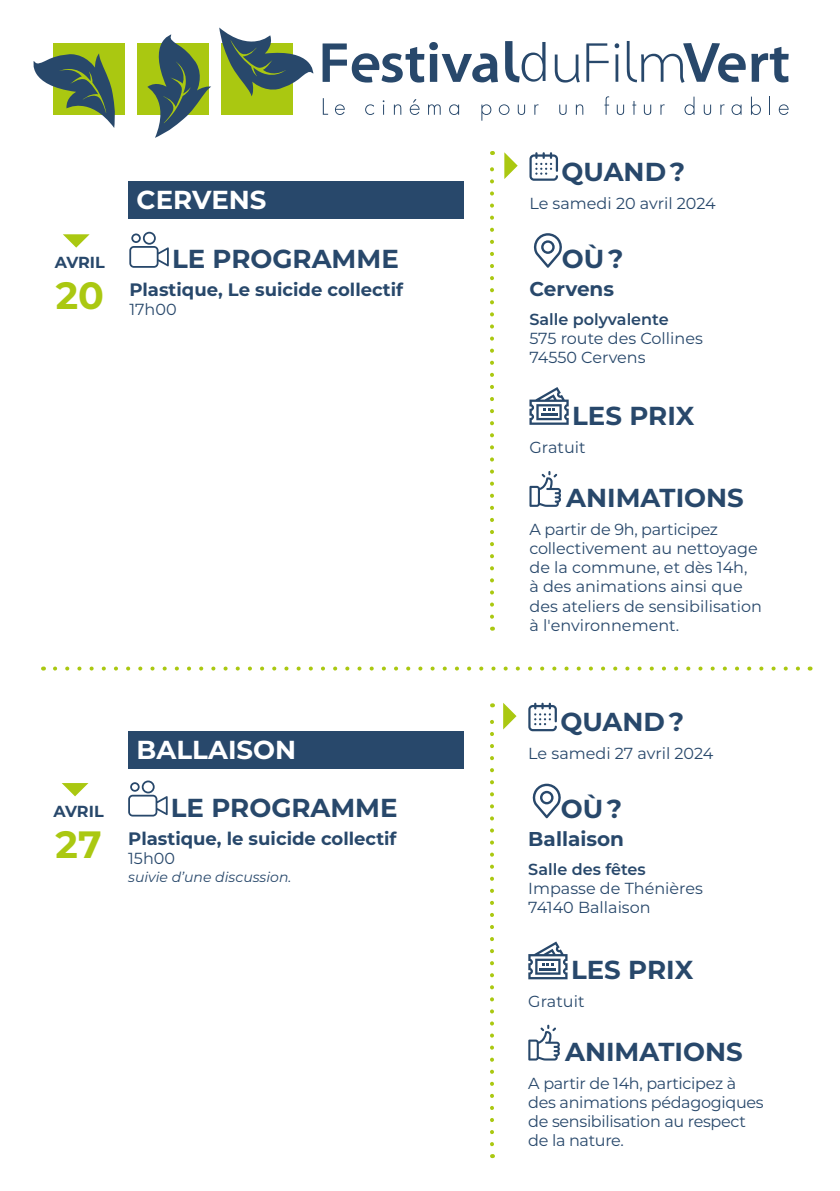
<style>
.page{position:relative;width:840px;height:1191px;background:#fff}
.page>*{position:absolute;margin:0;border:0;box-sizing:border-box;transform-origin:0 0}
.t1{font:700 38px "Montserrat";color:#aac811}
.t2{font:700 26px "Montserrat";color:#28486b}
.t3{font:700 26px "Montserrat";color:#fff}
.t4{font:700 20px "Montserrat";color:#28486b}
.t5{font:700 18px "Montserrat";color:#28486b}
.t6{font:16px/19.2px "Montserrat";color:#28486b}
.t7{font:16px/19.2px "Montserrat";letter-spacing:-.02em;color:#28486b}
.t8{font:600 16px "Montserrat";color:#28486b}
.t9{font:700 16px "Montserrat";letter-spacing:-.01em;color:#28486b}
.t10{font:italic 14px "Montserrat";color:#28486b}
</style>
<div class="page">
<svg style="left:528px;top:702px;width:28px;height:29px"></svg>
<svg style="left:532px;top:783px;width:29px;height:35px"></svg>
<svg style="left:528px;top:941px;width:39px;height:38px"></svg>
<svg style="left:528px;top:1024px;width:31px;height:36px"></svg>
<svg style="left:128px;top:780px;width:39px;height:36px"></svg>
<svg style="left:503px;top:703px;width:13px;height:26px"></svg>
<svg style="left:62px;top:783px;width:26px;height:13px"></svg>
<svg style="left:529px;top:152px;width:28px;height:29px"></svg>
<svg style="left:533px;top:233px;width:29px;height:35px"></svg>
<svg style="left:529px;top:387px;width:39px;height:38px"></svg>
<svg style="left:529px;top:471px;width:31px;height:36px"></svg>
<svg style="left:129px;top:232px;width:40px;height:36px"></svg>
<svg style="left:504px;top:152px;width:13px;height:27px"></svg>
<svg style="left:63px;top:234px;width:27px;height:14px"></svg>
<svg style="left:322px;top:42px;width:175px;height:41px"></svg>
<svg style="left:505px;top:41px;width:40px;height:41px"></svg>
<svg style="left:554px;top:55px;width:25px;height:28px"></svg>
<svg style="left:586px;top:43px;width:22px;height:39px"></svg>
<svg style="left:614px;top:43px;width:5px;height:39px"></svg>
<svg style="left:626px;top:41px;width:119px;height:42px"></svg>
<svg style="left:751px;top:47px;width:37px;height:35px"></svg>
<svg style="left:322px;top:98px;width:6px;height:17px"></svg>
<svg style="left:335px;top:104px;width:9px;height:11px"></svg>
<svg style="left:365px;top:104px;width:9px;height:11px"></svg>
<svg style="left:382px;top:100px;width:2px;height:15px"></svg>
<svg style="left:393px;top:104px;width:8px;height:11px"></svg>
<svg style="left:409px;top:99px;width:10px;height:16px"></svg>
<svg style="left:428px;top:104px;width:12px;height:11px"></svg>
<svg style="left:449px;top:104px;width:10px;height:11px"></svg>
<svg style="left:481px;top:104px;width:10px;height:17px"></svg>
<svg style="left:498px;top:104px;width:11px;height:11px"></svg>
<svg style="left:517px;top:105px;width:8px;height:10px"></svg>
<svg style="left:534px;top:104px;width:4px;height:11px"></svg>
<svg style="left:559px;top:105px;width:7px;height:10px"></svg>
<svg style="left:575px;top:104px;width:8px;height:11px"></svg>
<svg style="left:604px;top:96px;width:4px;height:19px"></svg>
<svg style="left:616px;top:105px;width:7px;height:10px"></svg>
<svg style="left:632px;top:101px;width:4px;height:14px"></svg>
<svg style="left:643px;top:105px;width:8px;height:10px"></svg>
<svg style="left:660px;top:104px;width:4px;height:11px"></svg>
<svg style="left:684px;top:97px;width:10px;height:18px"></svg>
<svg style="left:703px;top:105px;width:7px;height:10px"></svg>
<svg style="left:720px;top:104px;width:4px;height:11px"></svg>
<svg style="left:731px;top:104px;width:10px;height:11px"></svg>
<svg style="left:750px;top:97px;width:10px;height:18px"></svg>
<svg style="left:778px;top:104px;width:10px;height:11px"></svg>
<div style="left:53px;top:43px;width:71px;height:71px;background:#aac811"></div>
<div style="left:137px;top:43px;width:72px;height:71px;background:#aac811"></div>
<div style="left:221px;top:43px;width:72px;height:71px;background:#aac811"></div>
<svg style="left:33px;top:53px;width:84px;height:75px"></svg>
<svg style="left:219px;top:28px;width:94px;height:68px"></svg>
<svg style="left:147px;top:34px;width:64px;height:104px"></svg>
<svg style="left:55px;top:666px;width:745px;height:4px"></svg>
<svg style="left:490px;top:151px;width:3px;height:466px"></svg>
<svg style="left:490px;top:703px;width:3px;height:441px"></svg>
<div style="left:128px;top:181px;width:335px;height:38px;background:#28486b"></div>
<div style="left:128px;top:731px;width:335px;height:38px;background:#28486b"></div>
<p class="t9" style="left:55px;top:251px;width:52px">AVRIL</p>
<h1 class="t1" style="left:56px;top:268px;width:50px">20</h1>
<h2 class="t3" style="left:136px;top:181px;width:131px">CERVENS</h2>
<h2 class="t2" style="left:172px;top:240px;width:228px">LE PROGRAMME</h2>
<p class="t5" style="left:129px;top:276px;width:275px">Plastique, Le suicide collectif</p>
<p class="t6" style="left:129px;top:299px;width:49px">17h00</p>
<p class="t9" style="left:54px;top:799px;width:52px">AVRIL</p>
<h1 class="t1" style="left:56px;top:817px;width:47px">27</h1>
<h2 class="t3" style="left:136px;top:731px;width:161px">BALLAISON</h2>
<h2 class="t2" style="left:171px;top:788px;width:228px">LE PROGRAMME</h2>
<p class="t5" style="left:128px;top:825px;width:270px">Plastique, le suicide collectif</p>
<p class="t6" style="left:128px;top:848px;width:48px">15h00</p>
<p class="t10" style="left:128px;top:867px;width:165px">suivie d’une discussion.</p>
<h2 class="t2" style="left:561px;top:153px;width:125px">QUAND ?</h2>
<p class="t6" style="left:529px;top:193px;width:188px">Le samedi 20 avril 2024</p>
<h2 class="t2" style="left:561px;top:240px;width:63px">OÙ ?</h2>
<p class="t4" style="left:529px;top:274px;width:86px">Cervens</p>
<p class="t8" style="left:529px;top:307px;width:141px">Salle polyvalente</p>
<p class="t6" style="left:529px;top:328px;width:175px">575 route des Collines<br>74550 Cervens</p>
<h2 class="t2" style="left:572px;top:397px;width:124px">LES PRIX</h2>
<p class="t6" style="left:529px;top:437px;width:58px">Gratuit</p>
<h2 class="t2" style="left:566px;top:479px;width:179px">ANIMATIONS</h2>
<p class="t6" style="left:529px;top:519px;width:234px">A partir de 9h, participez collectivement au nettoyage de la commune, et dès 14h,<br>à des animations ainsi que des ateliers de sensibilisation à l'environnement.</p>
<h2 class="t2" style="left:560px;top:703px;width:125px">QUAND ?</h2>
<p class="t6" style="left:528px;top:743px;width:186px">Le samedi 27 avril 2024</p>
<h2 class="t2" style="left:560px;top:790px;width:63px">OÙ ?</h2>
<p class="t4" style="left:528px;top:824px;width:97px">Ballaison</p>
<p class="t8" style="left:528px;top:858px;width:119px">Salle des fêtes</p>
<p class="t6" style="left:528px;top:878px;width:176px">Impasse de Thénières<br>74140 Ballaison</p>
<h2 class="t2" style="left:570px;top:951px;width:124px">LES PRIX</h2>
<p class="t6" style="left:528px;top:991px;width:58px">Gratuit</p>
<h2 class="t2" style="left:564px;top:1032px;width:179px">ANIMATIONS</h2>
<p class="t7" style="left:528px;top:1072px;width:237px">A partir de 14h, participez à des animations pédagogiques de sensibilisation au respect de la nature.</p>
</div>
